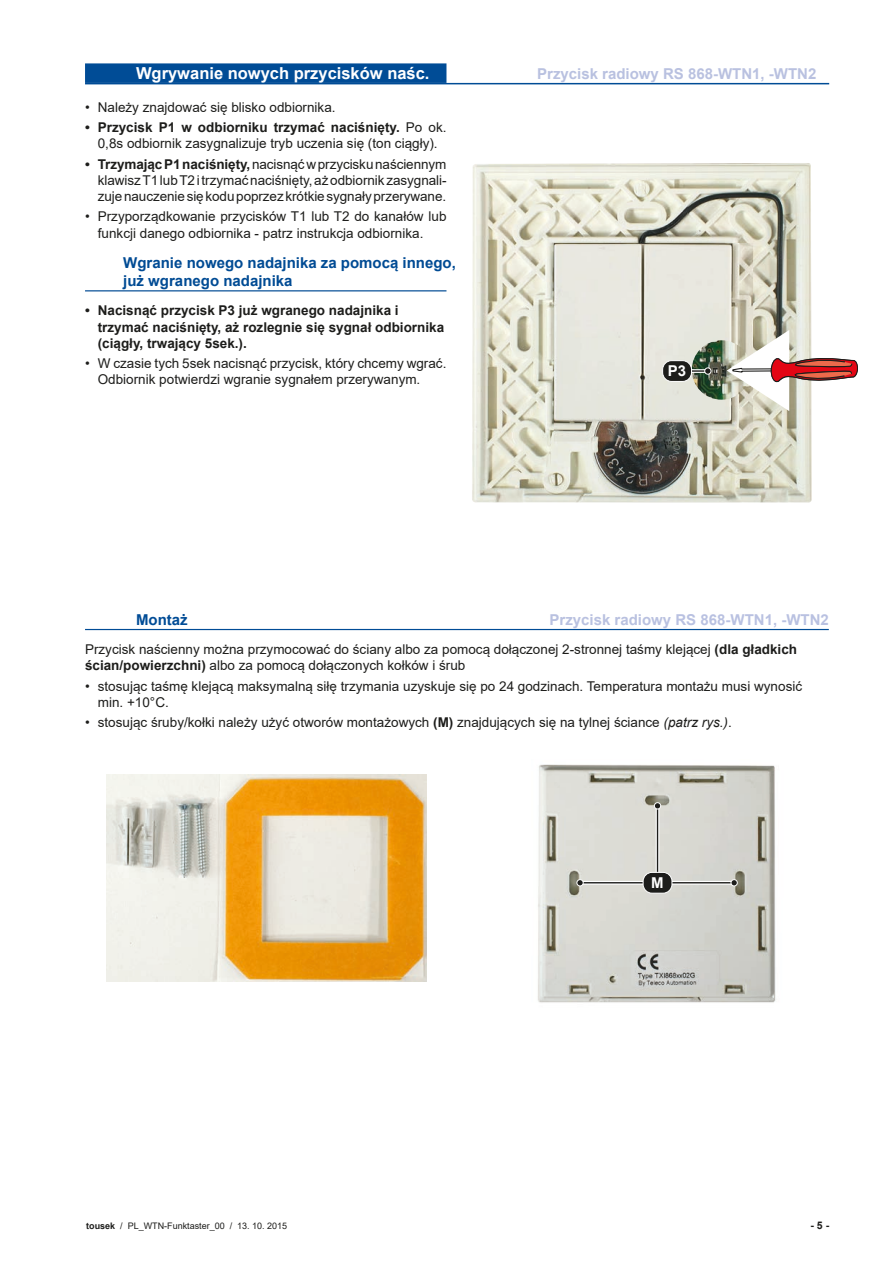
<style>
.page{position:relative;width:893px;height:1263px;background:#fff}
.page>*{position:absolute;margin:0;border:0;box-sizing:border-box;transform-origin:0 0}
.t1{font:700 16.5px "Arial";color:#fff}
.t2{font:700 15px/18px "Arial";color:#004b94}
.t3{font:700 15px "Arial";color:#b9c1e1}
.t4{font:700 15px "Arial";color:#b9c1e0}
.t5{font:700 15px "Arial";color:#004c96}
.t6{font:700 15px "Arial";color:#fff}
.t7{font:13.5px/16.2px "Arial";color:#1d1d1b}
.t8{font:700 13.5px/16.2px "Arial";color:#1d1d1b}
.t9{font:700 10.5px "Arial";color:#1d1d1b}
.t10{font:9px "Arial";color:#1d1d1b}
.s1{font-weight:700}
.s2{color:#b9c1e0}
.s3{font-style:italic}
</style>
<div class="page">
<img style="left:472px;top:163px;width:340px;height:339px">
<img style="left:554px;top:243px;width:199px;height:198px">
<svg style="left:692px;top:369px;width:12px;height:4px"></svg>
<hr style="left:687px;top:370px;width:20px;height:2px;background:#1d1d1b">
<svg style="left:706px;top:368px;width:5px;height:6px"></svg>
<div style="left:704px;top:367px;width:7px;height:8px;border:1px solid #fff;border-radius:50%"></div>
<div style="left:663px;top:361px;width:28px;height:20px;background:#1d1d1b;border-radius:9px"></div>
<div style="left:662px;top:360px;width:30px;height:22px;border:1px solid #fff;border-radius:9px"></div>
<svg style="left:727px;top:323px;width:131px;height:96px"></svg>
<hr style="left:85px;top:629px;width:744px;height:1px;background:#004c96">
<img style="left:106px;top:774px;width:320px;height:207px">
<img style="left:538px;top:764px;width:238px;height:239px">
<svg style="left:672px;top:881px;width:59px;height:4px"></svg>
<hr style="left:671px;top:882px;width:63px;height:1px;background:#1d1d1b">
<svg style="left:731px;top:881px;width:6px;height:5px"></svg>
<div style="left:730px;top:879px;width:8px;height:7px;border:1px solid #fff;border-radius:50%"></div>
<hr style="left:656px;top:806px;width:3px;height:73px;background:#fff">
<hr style="left:657px;top:806px;width:1px;height:73px;background:#1d1d1b">
<div style="left:654px;top:803px;width:7px;height:6px;background:#1d1d1b;border-radius:50%"></div>
<div style="left:654px;top:802px;width:7px;height:7px;border:1px solid #fff;border-radius:50%"></div>
<svg style="left:583px;top:881px;width:60px;height:4px"></svg>
<hr style="left:580px;top:882px;width:63px;height:1px;background:#1d1d1b">
<svg style="left:577px;top:881px;width:6px;height:5px"></svg>
<div style="left:576px;top:879px;width:8px;height:7px;border:1px solid #fff;border-radius:50%"></div>
<div style="left:643px;top:872px;width:29px;height:21px;background:#1d1d1b;border-radius:9px"></div>
<div style="left:643px;top:872px;width:29px;height:22px;border:1px solid #fff;border-radius:9px"></div>
<div style="left:85px;top:63px;width:361px;height:20px;background:#004c96"></div>
<hr style="left:85px;top:83px;width:744px;height:1px;background:#004c96">
<hr style="left:85px;top:290px;width:361px;height:1px;background:#004b94">
<p class="t1" style="left:136px;top:62px;width:295px">Wgrywanie nowych przycisków naśc.</p>
<p class="t4" style="left:537px;top:63px;width:281px">Przycisk radiowy RS 868-WTN1, -WTN2</p>
<p class="t7" style="left:85px;top:99px;width:252px">• Należy znajdować się blisko odbiornika.</p>
<p class="t7" style="left:85px;top:119px;width:363px;text-align:center"><span class="s1">• Przycisk P1 w odbiorniku trzymać naciśnięty.</span> Po ok.<br>0,8s odbiornik zasygnalizuje tryb uczenia się (ton ciągły).</p>
<p class="t7" style="left:98px;top:156px;width:350px;text-align:justify;text-indent:-13px"><span class="s1">• TrzymającP1naciśnięty,</span> nacisnąć w przycisku naściennym klawisz T1 lub T2 i trzymać naciśnięty, aż odbiornik zasygnali&shy;zuje nauczenie się kodu poprzez krótkie sygnały przerywane.</p>
<p class="t7" style="left:98px;top:209px;width:350px;text-indent:-13px">• Przyporządkowanie przycisków T1 lub T2 do kanałów lub funkcji danego odbiornika - patrz instrukcja odbiornika.</p>
<p class="t2" style="left:123px;top:254px;width:334px">Wgranie nowego nadajnika za pomocą innego, już wgranego nadajnika</p>
<p class="t8" style="left:98px;top:303px;width:348px;text-indent:-13px">• Nacisnąć przycisk P3 już wgranego nadajnika i trzymać naciśnięty, aż rozlegnie się sygnał odbiornika (ciągły, trwający 5sek.).</p>
<p class="t7" style="left:98px;top:355px;width:350px;text-indent:-13px">• W czasie tych 5sek nacisnąć przycisk, który chcemy wgrać.<br>Odbiornik potwierdzi wgranie sygnałem przerywanym.</p>
<p class="t6" style="left:668px;top:361px;width:20px">P3</p>
<p class="t5" style="left:136px;top:609px;width:53px">Montaż</p>
<p class="t3" style="left:550px;top:609px;width:281px"><span class="s2">Przycisk radiowy</span> RS 868-WTN1, -WTN2</p>
<p class="t7" style="left:85px;top:641px;width:714px">Przycisk naścienny można przymocować do ściany albo za pomocą dołączonej 2-stronnej taśmy klejącej <span class="s1">(dla gładkich ścian/powierzchni)</span> albo za pomocą dołączonych kołków i śrub</p>
<p class="t7" style="left:98px;top:678px;width:706px;text-indent:-13px">• stosując taśmę klejącą maksymalną siłę trzymania uzyskuje się po 24 godzinach. Temperatura montażu musi wynosić min. +10°C.</p>
<p class="t7" style="left:85px;top:714px;width:648px">• stosując śruby/kołki należy użyć otworów montażowych <span class="s1">(M)</span> znajdujących się na tylnej ściance <span class="s3">(patrz rys.)</span>.</p>
<p class="t6" style="left:651px;top:872px;width:14px">M</p>
<p class="t10" style="left:86px;top:1219px;width:203px"><span class="s1">tousek</span> / PL_WTN-Funktaster_00 / 13. 10. 2015</p>
<p class="t9" style="left:810px;top:1218px;width:20px">- 5 -</p>
</div>
